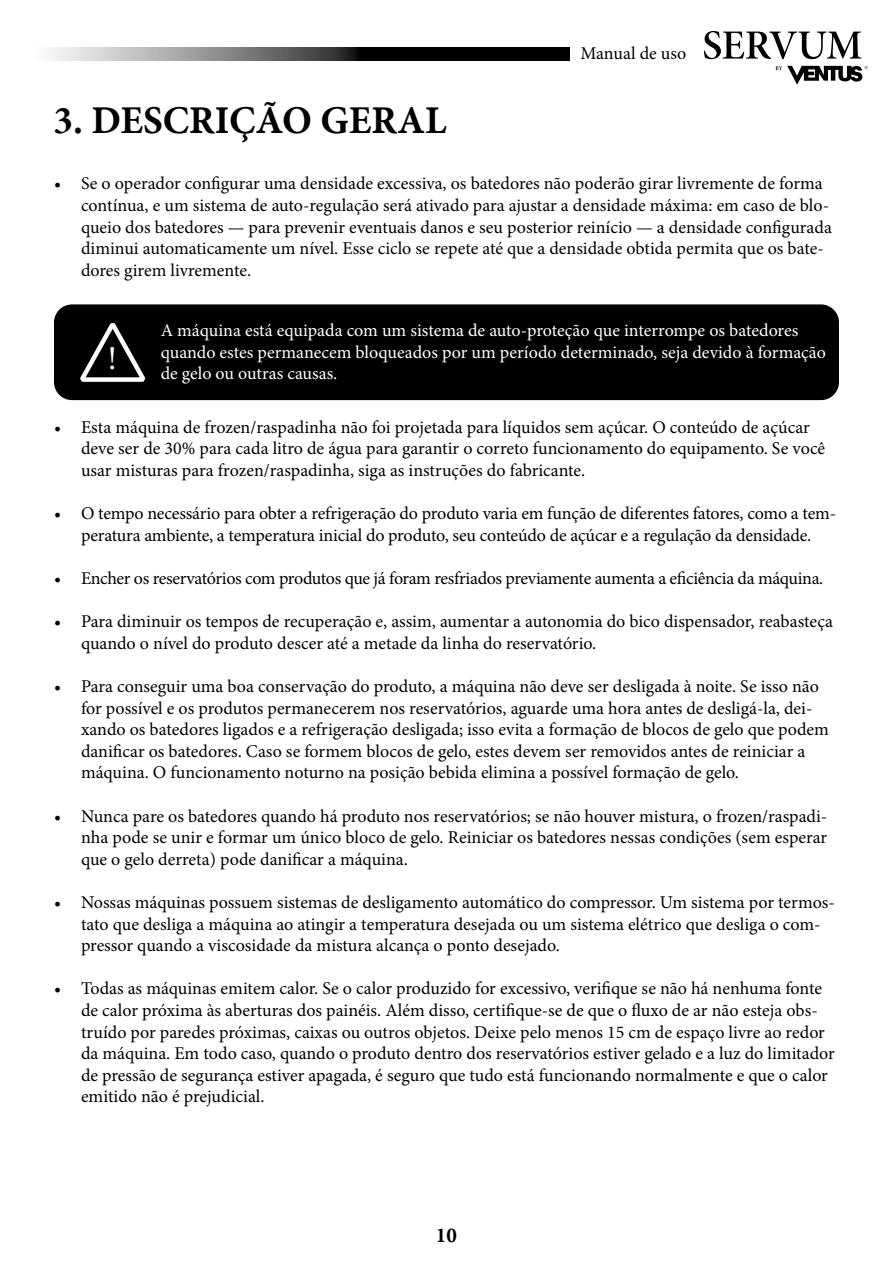
<style>
.page{position:relative;width:893px;height:1263px;background:#fff}
.page>*{position:absolute;margin:0;border:0;box-sizing:border-box;transform-origin:0 0}
.HEADING_1{font:700 39px "Minion Pro";color:#000}
.t1{font:33px "Minion Pro";color:#fff}
.t2{font:700 21px "Minion Pro";color:#000}
.t3{font:18px/21.6px "Minion Pro";color:#000}
.t4{font:18px/21.6px "Minion Pro";color:#fff}
.t5{font:18px "Minion Pro";letter-spacing:-.02em;color:#000}
</style>
<div class="page">
<svg style="left:704px;top:31px;width:157px;height:28px"></svg>
<svg style="left:775px;top:66px;width:93px;height:19px"></svg>
<svg style="left:50px;top:48px;width:520px;height:13px;background:#575757"></svg>
<div style="left:54px;top:304px;width:785px;height:96px;background:#000;border-radius:18px"></div>
<svg style="left:80px;top:323px;width:66px;height:59px"></svg>
<p class="t3" style="left:580px;top:42px;width:107px">Manual de uso</p>
<p class="HEADING_1" style="left:53px;top:93px;width:394px">3. DESCRIÇÃO GERAL</p>
<p class="t3" style="left:81px;top:173px;width:752px;text-indent:-27px">• Se o operador configurar uma densidade excessiva, os batedores não poderão girar livremente de forma contínua, e um sistema de auto-regulação será ativado para ajustar a densidade máxima: em caso de blo&shy;queio dos batedores — para prevenir eventuais danos e seu posterior reinício — a densidade configurada diminui automaticamente um nível. Esse ciclo se repete até que a densidade obtida permita que os bate&shy;dores girem livremente.</p>
<p class="t1" style="left:108px;top:337px;width:11px">!</p>
<p class="t4" style="left:161px;top:320px;width:667px">A máquina está equipada com um sistema de auto-proteção que interrompe os batedores quando estes permanecem bloqueados por um período determinado, seja devido à formação de gelo ou outras causas.</p>
<p class="t3" style="left:81px;top:416px;width:746px;text-indent:-27px">• Esta máquina de frozen/raspadinha não foi projetada para líquidos sem açúcar. O conteúdo de açúcar deve ser de 30% para cada litro de água para garantir o correto funcionamento do equipamento. Se você usar misturas para frozen/raspadinha, siga as instruções do fabricante.</p>
<p class="t3" style="left:54px;top:503px;width:784px;text-align:center">• O tempo necessário para obter a refrigeração do produto varia em função de diferentes fatores, como a tem&shy;peratura ambiente, a temperatura inicial do produto, seu conteúdo de açúcar e a regulação da densidade.</p>
<p class="t5" style="left:54px;top:566px;width:771px">• Encher os reservatórios com produtos que já foram resfriados previamente aumenta a eficiência da máquina.</p>
<p class="t3" style="left:81px;top:611px;width:753px;text-indent:-27px">• Para diminuir os tempos de recuperação e, assim, aumentar a autonomia do bico dispensador, reabasteça quando o nível do produto descer até a metade da linha do reservatório.</p>
<p class="t3" style="left:81px;top:675px;width:749px;text-indent:-27px">• Para conseguir uma boa conservação do produto, a máquina não deve ser desligada à noite. Se isso não for possível e os produtos permanecerem nos reservatórios, aguarde uma hora antes de desligá-la, dei&shy;xando os batedores ligados e a refrigeração desligada; isso evita a formação de blocos de gelo que podem danificar os batedores. Caso se formem blocos de gelo, estes devem ser removidos antes de reiniciar a máquina. O funcionamento noturno na posição bebida elimina a possível formação de gelo.</p>
<p class="t3" style="left:81px;top:805px;width:748px;text-align:justify;text-indent:-27px">• Nunca pare os batedores quando há produto nos reservatórios; se não houver mistura, o frozen/raspadi&shy;nha pode se unir e formar um único bloco de gelo. Reiniciar os batedores nessas condições (sem esperar que o gelo derreta) pode danificar a máquina.</p>
<p class="t3" style="left:81px;top:891px;width:755px;text-indent:-27px">• Nossas máquinas possuem sistemas de desligamento automático do compressor. Um sistema por termos&shy;tato que desliga a máquina ao atingir a temperatura desejada ou um sistema elétrico que desliga o com&shy;pressor quando a viscosidade da mistura alcança o ponto desejado.</p>
<p class="t3" style="left:81px;top:978px;width:755px;text-indent:-27px">• Todas as máquinas emitem calor. Se o calor produzido for excessivo, verifique se não há nenhuma fonte de calor próxima às aberturas dos painéis. Além disso, certifique-se de que o fluxo de ar não esteja obs&shy;truído por paredes próximas, caixas ou outros objetos. Deixe pelo menos 15 cm de espaço livre ao redor da máquina. Em todo caso, quando o produto dentro dos reservatórios estiver gelado e a luz do limitador de pressão de segurança estiver apagada, é seguro que tudo está funcionando normalmente e que o calor emitido não é prejudicial.</p>
<p class="t2" style="left:436px;top:1220px;width:22px">10</p>
</div>
